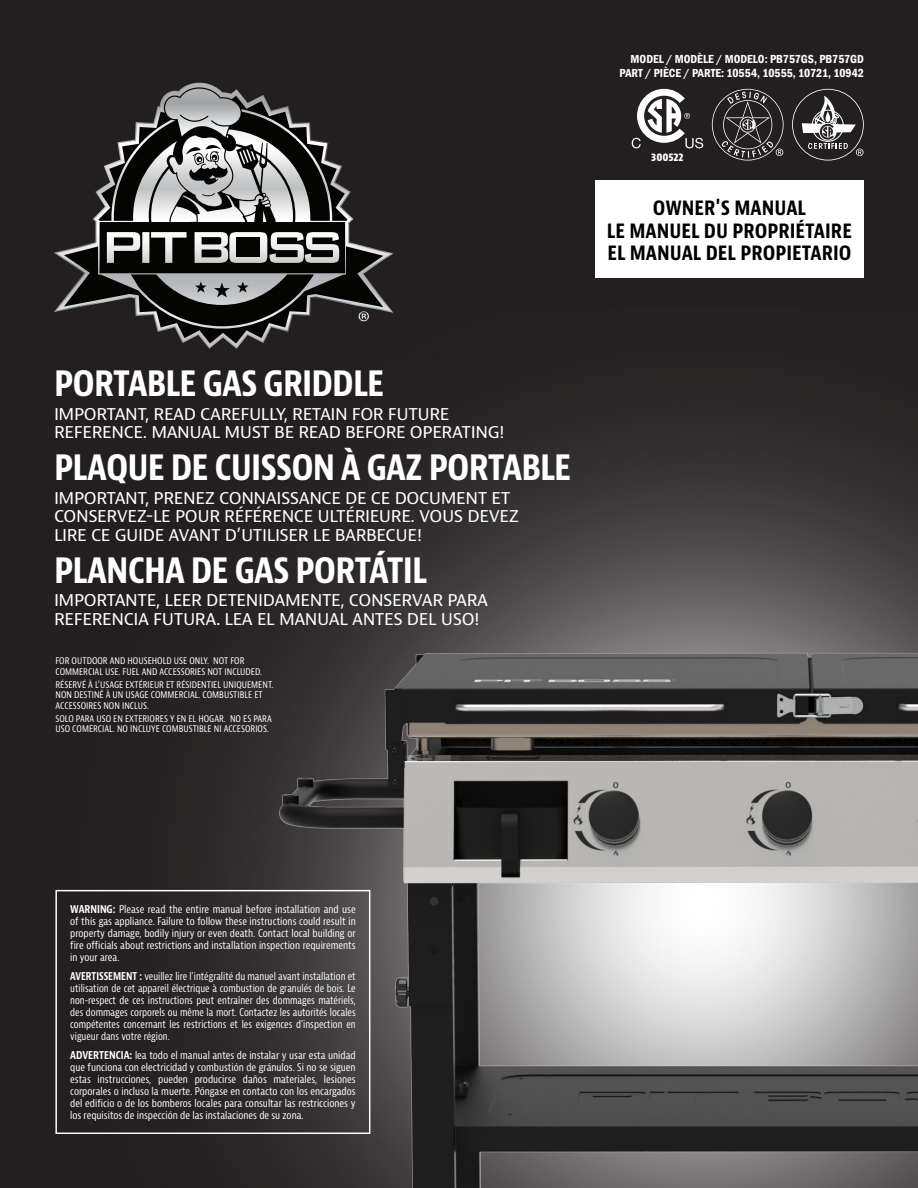
<style>
.page{position:relative;width:918px;height:1188px;background:#231f20}
.page>*{position:absolute;margin:0;border:0;box-sizing:border-box;transform-origin:0 0}
.t1{font:700 condensed 37.2px "Bernino Sans";letter-spacing:-.025em;color:#fff}
.t2{font:700 condensed 21px "Bernino Sans";color:#000}
.t3{font:17.25px/18.6px "Bernina Sans";letter-spacing:-.025em;color:#fff}
.t4{font:600 condensed 12px "Franklin Gothic";color:#fff}
.t5{font:700 condensed 10.8px "Bernina Sans";letter-spacing:-.005em;color:#fff}
.t6{font:condensed 10.5px/12px "Bernina Sans";color:#fff;text-align:justify}
.t7{font:condensed 10.5px/12px "Bernina Sans";color:#fff;text-align:justify;scale:.96 1}
.t8{font:condensed 9.75px/10.5px "Bernina Sans";color:#fff}
.s1{font-weight:700}
</style>
<div class="page">
<img style="left:56px;top:412px;width:862px;height:670px">
<svg style="left:57px;top:84px;width:333px;height:263px"></svg>
<svg style="left:98px;top:86px;width:250px;height:151px"></svg>
<svg style="left:64px;top:237px;width:319px;height:106px"></svg>
<svg style="left:632px;top:89px;width:71px;height:59px"></svg>
<svg style="left:712px;top:89px;width:72px;height:72px"></svg>
<svg style="left:792px;top:89px;width:72px;height:72px"></svg>
<div style="left:595px;top:181px;width:269px;height:97px;background:#fff"></div>
<img style="left:244px;top:570px;width:674px;height:618px">
<div style="left:55px;top:890px;width:315px;height:244px;border:1px solid #fff"></div>
<p class="t4" style="left:631px;top:51px;width:235px">MODEL / MODÈLE / MODELO: PB757GS, PB757GD</p>
<p class="t4" style="left:619px;top:65px;width:246px">PART / PIÈCE / PARTE: 10554, 10555, 10721, 10942</p>
<p class="t5" style="left:651px;top:150px;width:34px">300522</p>
<p class="t2" style="left:653px;top:195px;width:155px">OWNER'S MANUAL</p>
<p class="t2" style="left:607px;top:217px;width:247px">LE MANUEL DU PROPRIÉTAIRE</p>
<p class="t2" style="left:607px;top:240px;width:246px">EL MANUAL DEL PROPIETARIO</p>
<p class="t1" style="left:54px;top:360px;width:332px">PORTABLE GAS GRIDDLE</p>
<p class="t3" style="left:54px;top:404px;width:452px">IMPORTANT, READ CAREFULLY, RETAIN FOR FUTURE<br>REFERENCE. MANUAL MUST BE READ BEFORE OPERATING!</p>
<p class="t1" style="left:54px;top:444px;width:519px">PLAQUE DE CUISSON À GAZ PORTABLE</p>
<p class="t3" style="left:54px;top:488px;width:467px">IMPORTANT, PRENEZ CONNAISSANCE DE CE DOCUMENT ET<br>CONSERVEZ-LE POUR RÉFÉRENCE ULTÉRIEURE. VOUS DEVEZ<br>LIRE CE GUIDE AVANT D’UTILISER LE BARBECUE!</p>
<p class="t1" style="left:54px;top:546px;width:375px">PLANCHA DE GAS PORTÁTIL</p>
<p class="t3" style="left:54px;top:591px;width:436px">IMPORTANTE, LEER DETENIDAMENTE, CONSERVAR PARA<br>REFERENCIA FUTURA. LEA EL MANUAL ANTES DEL USO!</p>
<p class="t8" style="left:55px;top:656px;width:208px">FOR OUTDOOR AND HOUSEHOLD USE ONLY. NOT FOR<br>COMMERCIAL USE. FUEL AND ACCESSORIES NOT INCLUDED.</p>
<p class="t8" style="left:55px;top:679px;width:220px">RÉSERVÉ À L’USAGE EXTÉRIEUR ET RÉSIDENTIEL UNIQUEMENT.<br>NON DESTINÉ À UN USAGE COMMERCIAL. COMBUSTIBLE ET<br>ACCESSOIRES NON INCLUS.</p>
<p class="t8" style="left:55px;top:713px;width:218px">SOLO PARA USO EN EXTERIORES Y EN EL HOGAR. NO ES PARA<br>USO COMERCIAL. NO INCLUYE COMBUSTIBLE NI ACCESORIOS.</p>
<p class="t6" style="left:70px;top:904px;width:287px"><span class="s1">WARNING:</span> Please read the entire manual before installation and use of this gas appliance. Failure to follow these instructions could result in property damage, bodily injury or even death. Contact local building or fire officials about restrictions and installation inspection requirements in your area.</p>
<p class="t7" style="left:70px;top:971px;width:299px"><span class="s1">AVERTISSEMENT :</span> veuillez lire l'intégralité du manuel avant installation et utilisation de cet appareil électrique à combustion de granulés de bois. Le non-respect de ces instructions peut entraîner des dommages matériels, des dommages corporels ou même la mort. Contactez les autorités locales compétentes concernant les restrictions et les exigences d'inspection en vigueur dans votre région.</p>
<p class="t6" style="left:70px;top:1049px;width:287px"><span class="s1">ADVERTENCIA:</span> lea todo el manual antes de instalar y usar esta unidad que funciona con electricidad y combustión de gránulos. Si no se siguen estas instrucciones, pueden producirse daños materiales, lesiones corporales o incluso la muerte. Póngase en contacto con los encargados del edificio o de los bomberos locales para consultar las restricciones y los requisitos de inspección de las instalaciones de su zona.</p>
</div>
